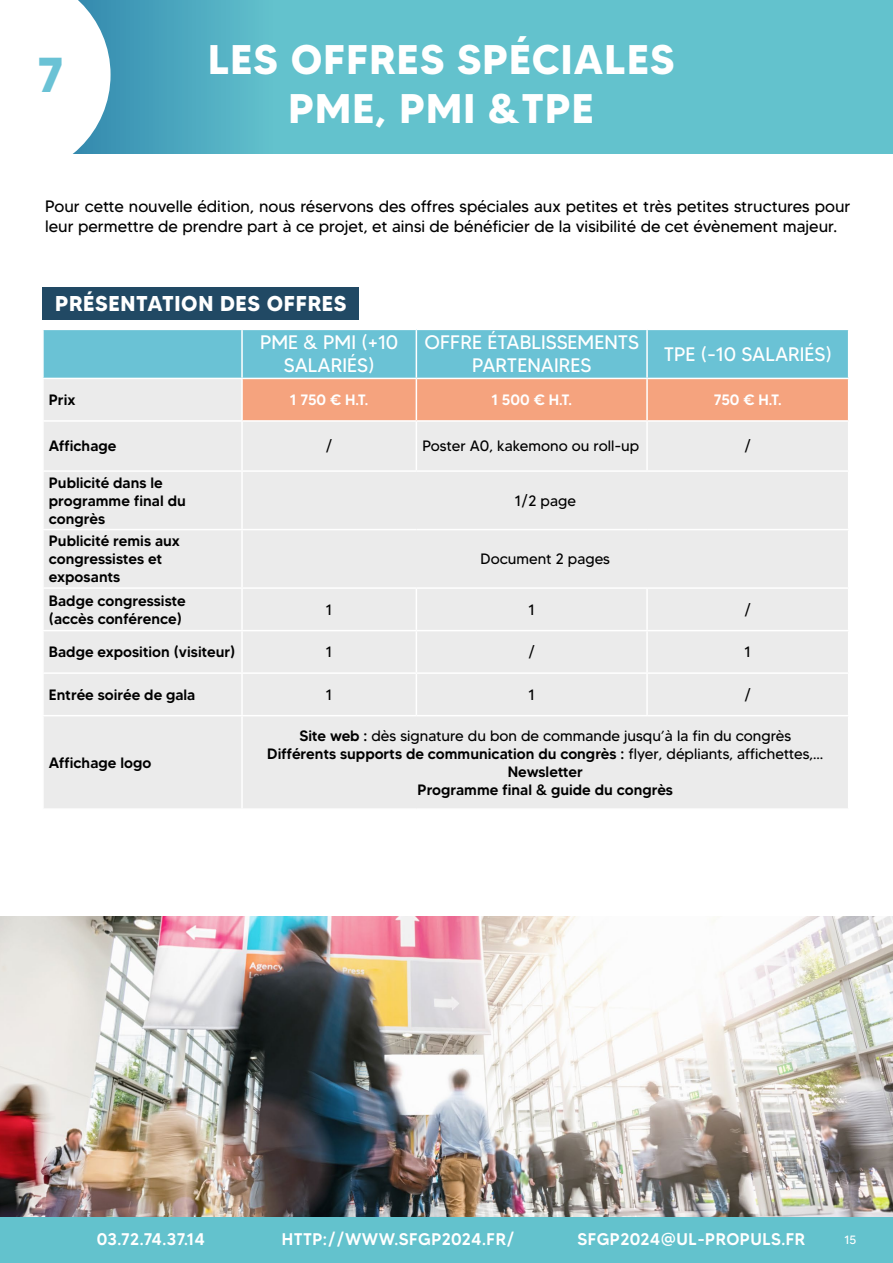
<style>
.page{position:relative;width:893px;height:1263px;background:#fff}
.page>*{position:absolute;margin:0;border:0;box-sizing:border-box;transform-origin:0 0}
.t1{font:700 48.9px "MADETOMMY";color:#6ac2d5}
.t2{font:700 41.25px/48.6px "MADETOMMY";letter-spacing:.03em;color:#fff;text-align:center}
.t3{font:700 21.45px "MADETOMMY";letter-spacing:.03em;color:#fff}
.t4{font:19.5px/23.4px "MADETOMMY";color:#fff;text-align:center}
.t5{font:500 16.8px "MADETOMMY";letter-spacing:.03em;color:#fff}
.t6{font:16.5px/19.8px "MADETOMMY";color:#000}
.t7{font:500 15px/18px "MADETOMMY";color:#000}
.t8{font:15px "MADETOMMY";color:#000}
.t9{font:500 15px "MADETOMMY";color:#fff}
.t10{font:12px "MADETOMMY";color:#fff}
.s1{font-weight:400}
</style>
<div class="page">
<div style="left:0;top:1217px;width:893px;height:46px;background:#63c2cd"></div>
<svg style="left:111px;top:0;width:782px;height:153px;background:#5ebdca"></svg>
<svg style="left:72px;top:0;width:39px;height:154px"></svg>
<div style="left:44px;top:422px;width:804px;height:386px;background:#ebebeb"></div>
<svg style="left:44px;top:330px;width:804px;height:90px;background:#a9bcba"></svg>
<hr style="left:241px;top:330px;width:2px;height:48px;background:#fff">
<hr style="left:416px;top:330px;width:1px;height:48px;background:#fff">
<hr style="left:646px;top:330px;width:2px;height:48px;background:#fff">
<hr style="left:42px;top:378px;width:200px;height:1px;background:#fff">
<hr style="left:242px;top:378px;width:174px;height:1px;background:#fff">
<hr style="left:241px;top:379px;width:2px;height:41px;background:#fff">
<hr style="left:416px;top:378px;width:231px;height:1px;background:#fff">
<hr style="left:416px;top:379px;width:1px;height:41px;background:#fff">
<hr style="left:647px;top:378px;width:202px;height:1px;background:#fff">
<hr style="left:646px;top:379px;width:2px;height:41px;background:#fff">
<hr style="left:241px;top:422px;width:2px;height:48px;background:#fff">
<hr style="left:416px;top:422px;width:1px;height:48px;background:#fff">
<hr style="left:646px;top:422px;width:2px;height:48px;background:#fff">
<hr style="left:42px;top:470px;width:200px;height:2px;background:#fff">
<hr style="left:242px;top:470px;width:174px;height:2px;background:#fff">
<hr style="left:241px;top:472px;width:2px;height:57px;background:#fff">
<hr style="left:416px;top:470px;width:231px;height:2px;background:#fff">
<hr style="left:647px;top:470px;width:202px;height:2px;background:#fff">
<hr style="left:42px;top:529px;width:200px;height:1px;background:#fff">
<hr style="left:242px;top:529px;width:174px;height:1px;background:#fff">
<hr style="left:241px;top:530px;width:2px;height:57px;background:#fff">
<hr style="left:416px;top:529px;width:231px;height:1px;background:#fff">
<hr style="left:647px;top:529px;width:202px;height:1px;background:#fff">
<hr style="left:42px;top:587px;width:200px;height:2px;background:#fff">
<hr style="left:242px;top:587px;width:174px;height:2px;background:#fff">
<hr style="left:241px;top:589px;width:2px;height:41px;background:#fff">
<hr style="left:416px;top:587px;width:231px;height:2px;background:#fff">
<hr style="left:416px;top:589px;width:1px;height:41px;background:#fff">
<hr style="left:647px;top:587px;width:202px;height:2px;background:#fff">
<hr style="left:646px;top:589px;width:2px;height:41px;background:#fff">
<hr style="left:42px;top:630px;width:200px;height:1px;background:#fff">
<hr style="left:242px;top:630px;width:174px;height:1px;background:#fff">
<hr style="left:241px;top:631px;width:2px;height:41px;background:#fff">
<hr style="left:416px;top:630px;width:231px;height:1px;background:#fff">
<hr style="left:416px;top:631px;width:1px;height:41px;background:#fff">
<hr style="left:647px;top:630px;width:202px;height:1px;background:#fff">
<hr style="left:646px;top:631px;width:2px;height:41px;background:#fff">
<hr style="left:42px;top:672px;width:200px;height:2px;background:#fff">
<hr style="left:242px;top:672px;width:174px;height:2px;background:#fff">
<hr style="left:241px;top:674px;width:2px;height:41px;background:#fff">
<hr style="left:416px;top:672px;width:231px;height:2px;background:#fff">
<hr style="left:416px;top:674px;width:1px;height:41px;background:#fff">
<hr style="left:647px;top:672px;width:202px;height:2px;background:#fff">
<hr style="left:646px;top:674px;width:2px;height:41px;background:#fff">
<hr style="left:42px;top:715px;width:200px;height:1px;background:#fff">
<hr style="left:242px;top:715px;width:174px;height:1px;background:#fff">
<hr style="left:241px;top:716px;width:2px;height:92px;background:#fff">
<hr style="left:416px;top:715px;width:231px;height:1px;background:#fff">
<hr style="left:647px;top:715px;width:202px;height:1px;background:#fff">
<img style="left:0;top:916px;width:893px;height:300px">
<div style="left:43px;top:287px;width:316px;height:33px;background:#214964"></div>
<h1 class="t1" style="left:38px;top:44px;width:28px">7</h1>
<h2 class="t2" style="left:208px;top:35px;width:468px">LES OFFRES SPÉCIALES<br>PME, PMI &amp;TPE</h2>
<p class="t6" style="left:45px;top:196px;width:807px">Pour cette nouvelle édition, nous réservons des offres spéciales aux petites et très petites structures pour leur permettre de prendre part à ce projet, et ainsi de bénéficier de la visibilité de cet évènement majeur.</p>
<h3 class="t3" style="left:55px;top:290px;width:293px">PRÉSENTATION DES OFFRES</h3>
<h3 class="t4" style="left:260px;top:330px;width:140px">PME &amp; PMI (+10<br>SALARIÉS)</h3>
<h3 class="t4" style="left:424px;top:330px;width:216px">OFFRE ÉTABLISSEMENTS<br>PARTENAIRES</h3>
<h3 class="t4" style="left:664px;top:342px;width:170px">TPE (-10 SALARIÉS)</h3>
<p class="t7" style="left:49px;top:391px;width:28px">Prix</p>
<p class="t9" style="left:290px;top:390px;width:80px">1 750 € H.T.</p>
<p class="t9" style="left:491px;top:390px;width:82px">1 500 € H.T.</p>
<p class="t9" style="left:714px;top:390px;width:69px">750 € H.T.</p>
<p class="t7" style="left:49px;top:437px;width:69px">Affichage</p>
<p class="t8" style="left:326px;top:437px;width:9px">/</p>
<p class="t8" style="left:422px;top:437px;width:218px">Poster A0, kakemono ou roll-up</p>
<p class="t8" style="left:744px;top:437px;width:9px">/</p>
<p class="t7" style="left:49px;top:473px;width:138px">Publicité dans le programme final du congrès</p>
<p class="t8" style="left:515px;top:491px;width:63px">1/2 page</p>
<p class="t7" style="left:49px;top:532px;width:133px">Publicité remis aux congressistes et exposants</p>
<p class="t8" style="left:481px;top:550px;width:131px">Document 2 pages</p>
<p class="t7" style="left:49px;top:591px;width:138px">Badge congressiste (accès conférence)</p>
<p class="t8" style="left:326px;top:600px;width:8px">1</p>
<p class="t8" style="left:528px;top:600px;width:8px">1</p>
<p class="t8" style="left:744px;top:600px;width:9px">/</p>
<p class="t7" style="left:49px;top:643px;width:188px">Badge exposition (visiteur)</p>
<p class="t8" style="left:326px;top:643px;width:8px">1</p>
<p class="t8" style="left:528px;top:643px;width:9px">/</p>
<p class="t8" style="left:745px;top:643px;width:8px">1</p>
<p class="t7" style="left:49px;top:685px;width:148px">Entrée soirée de gala</p>
<p class="t8" style="left:326px;top:685px;width:8px">1</p>
<p class="t8" style="left:528px;top:685px;width:8px">1</p>
<p class="t8" style="left:744px;top:685px;width:9px">/</p>
<p class="t7" style="left:49px;top:753px;width:104px">Affichage logo</p>
<p class="t7" style="left:267px;top:726px;width:558px;text-align:center">Site web : <span class="s1">dès signature du bon de commande jusqu’à la fin du congrès </span>Différents supports de communication du congrès : <span class="s1">flyer, dépliants, affichettes,… </span>Newsletter<br>Programme final &amp; guide du congrès</p>
<p class="t5" style="left:97px;top:1228px;width:110px">03.72.74.37.14</p>
<p class="t5" style="left:282px;top:1228px;width:234px">HTTP://WWW.SFGP2024.FR/</p>
<p class="t5" style="left:577px;top:1228px;width:229px">SFGP2024@UL-PROPULS.FR</p>
<p class="t10" style="left:844px;top:1233px;width:13px">15</p>
</div>
